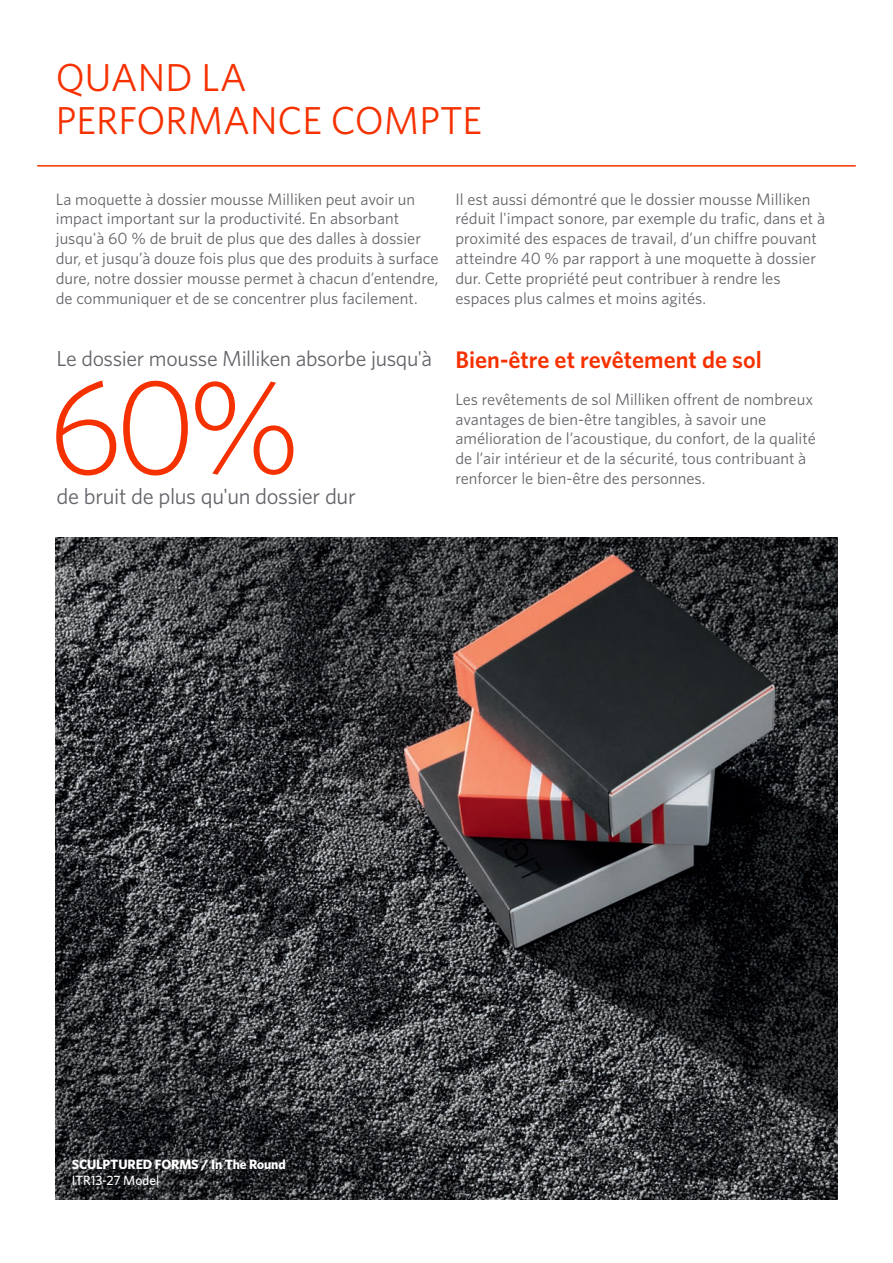
<style>
.page{position:relative;width:893px;height:1263px;background:#fff}
.page>*{position:absolute;margin:0;border:0;box-sizing:border-box;transform-origin:0 0}
.t1{font:300 135px "Whitney";color:#f63100}
.t2{font:39px "Whitney";color:#f63100}
.t3{font:600 24px "Whitney";color:#f63100}
.Paragraph_Style_1{font:22.5px "Whitney";letter-spacing:-.015em;color:#63656a}
.Paragraph_Style_1-2{font:21.75px "Whitney";letter-spacing:-.015em;color:#63656a}
.t4{font:16.5px/19.8px "Whitney";color:#63656a}
._04_Body_Text_SemiBo{font:700 13.5px/16.5px "Whitney";letter-spacing:-.01em;color:#fff}
.s1{font-weight:500}
</style>
<div class="page">
<hr style="left:37px;top:165px;width:819px;height:2px;background:#f63100">
<img style="left:56px;top:538px;width:781px;height:661px">
<p class="t2" style="left:56px;top:51px;width:192px">QUAND LA</p>
<p class="t2" style="left:56px;top:95px;width:428px">PERFORMANCE COMPTE</p>
<p class="t4" style="left:56px;top:189px;width:384px">La moquette à dossier mousse Milliken peut avoir un impact important sur la productivité. En absorbant jusqu'à 60 % de bruit de plus que des dalles à dossier dur, et jusqu’à douze fois plus que des produits à surface dure, notre dossier mousse permet à chacun d’entendre, de communiquer et de se concentrer plus facilement.</p>
<p class="Paragraph_Style_1-2" style="left:57px;top:344px;width:377px">Le dossier mousse Milliken absorbe jusqu'à</p>
<p class="t1" style="left:47px;top:337px;width:257px">60%</p>
<p class="Paragraph_Style_1" style="left:57px;top:481px;width:301px">de bruit de plus qu'un dossier dur</p>
<p class="t4" style="left:455px;top:189px;width:357px">Il est aussi démontré que le dossier mousse Milliken</p>
<p class="t4" style="left:455px;top:208px;width:371px">réduit l'impact sonore, par exemple du trafic, dans et à</p>
<p class="t4" style="left:455px;top:228px;width:363px">proximité des espaces de travail, d’un chiffre pouvant</p>
<p class="t4" style="left:455px;top:248px;width:362px">atteindre 40 % par rapport à une moquette à dossier</p>
<p class="t4" style="left:455px;top:268px;width:327px">dur. Cette propriété peut contribuer à rendre les</p>
<p class="t4" style="left:455px;top:288px;width:252px">espaces plus calmes et moins agités.</p>
<p class="t3" style="left:455px;top:344px;width:308px">Bien-être et revêtement de sol</p>
<p class="t4" style="left:455px;top:389px;width:359px">Les revêtements de sol Milliken offrent de nombreux</p>
<p class="t4" style="left:455px;top:408px;width:312px">avantages de bien-être tangibles, à savoir une</p>
<p class="t4" style="left:455px;top:428px;width:362px">amélioration de l’acoustique, du confort, de la qualité</p>
<p class="t4" style="left:455px;top:448px;width:352px">de l’air intérieur et de la sécurité, tous contribuant à</p>
<p class="t4" style="left:455px;top:468px;width:251px">renforcer le bien-être des personnes.</p>
<p class="_04_Body_Text_SemiBo" style="left:72px;top:1155px;width:215px">SCULPTURED FORMS / In The Round<br><span class="s1">ITR13-27 Model</span></p>
</div>
